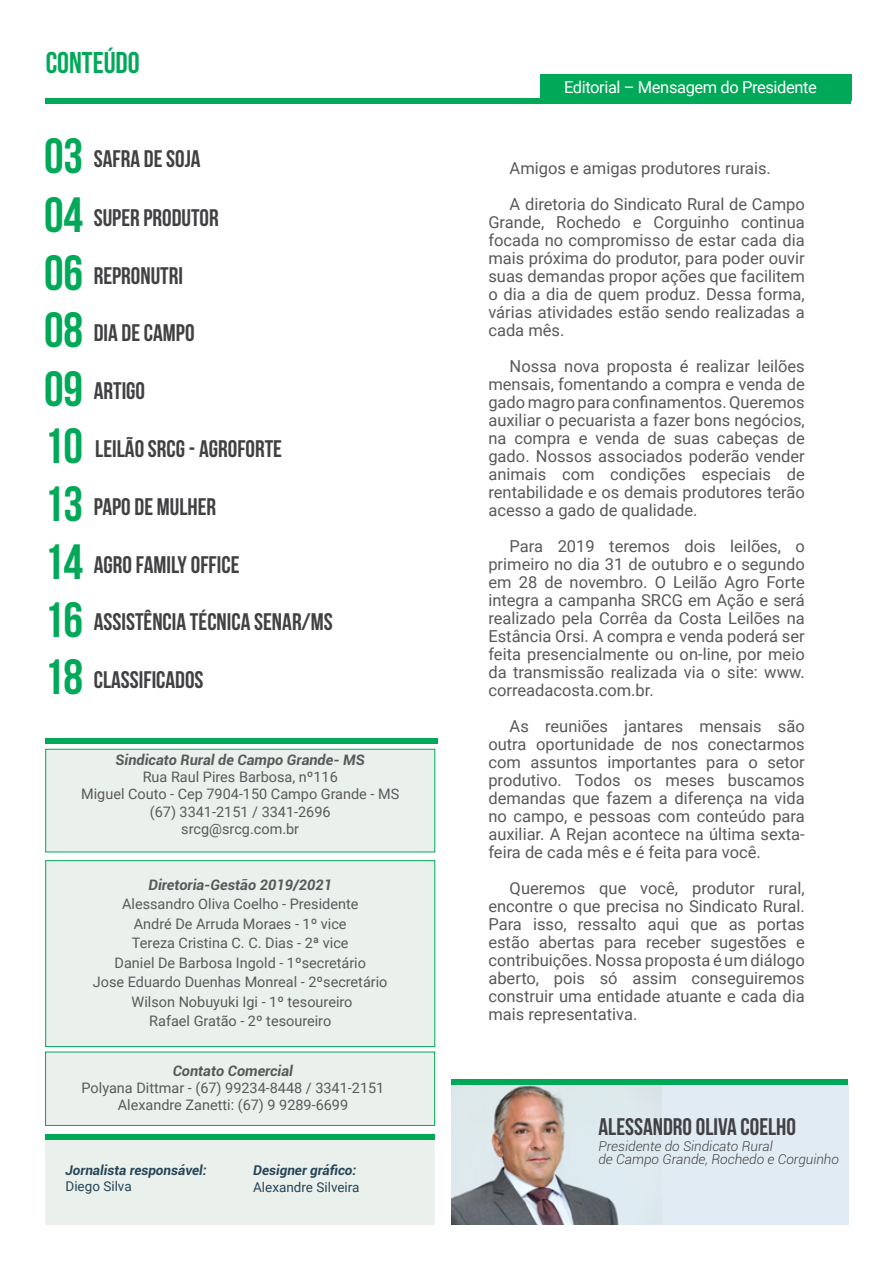
<style>
.page{position:relative;width:893px;height:1263px;background:#fff}
.page>*{position:absolute;margin:0;border:0;box-sizing:border-box;transform-origin:0 0}
.t1{font:700 30px "Bebas Neue";color:#00a958}
.t2{font:700 24px "Bebas Neue";color:#414042}
.t3{font:16.5px/18px "Roboto";color:#58595b;text-align:justify}
.t4{font:16.5px "Roboto";letter-spacing:-.025em;color:#fff}
.t5{font:14.4px/19.5px "Roboto";color:#58595b;text-align:center}
.t6{font:italic 700 14.4px "Roboto";color:#58595b}
.t7{font:italic 300 13.5px/13.5px "Roboto";color:#414042}
.t8{font:italic 700 13.5px "Roboto";color:#264557}
.t9{font:13.5px "Roboto";color:#264557}
.s1{font-size:49.5px;color:#00a958}
</style>
<div class="page">
<div style="left:451px;top:1084px;width:397px;height:140px;background:#e1ebf4"></div>
<img style="left:451px;top:1085px;width:210px;height:139px">
<div style="left:46px;top:1138px;width:389px;height:86px;background:#eaf0ec"></div>
<div style="left:45px;top:749px;width:390px;height:103px;background:#eaf0ec;border:1px solid #00a958"></div>
<div style="left:45px;top:860px;width:390px;height:187px;background:#eaf0ec;border:1px solid #00a958"></div>
<div style="left:45px;top:1052px;width:390px;height:73px;background:#eaf0ec"></div>
<div style="left:45px;top:738px;width:393px;height:6px;background:#00a958"></div>
<div style="left:46px;top:98px;width:805px;height:6px;background:#00a958"></div>
<div style="left:540px;top:74px;width:311px;height:27px;background:#00a958"></div>
<div style="left:45px;top:1134px;width:390px;height:6px;background:#00a958"></div>
<div style="left:451px;top:1079px;width:397px;height:6px;background:#00a958"></div>
<h1 class="t1" style="left:46px;top:46px;width:96px">CONTEÚDO</h1>
<h2 class="t2" style="left:44px;top:146px;width:158px"><span class="s1">03</span> SAFRA DE SOJA</h2>
<h2 class="t2" style="left:44px;top:205px;width:176px"><span class="s1">04</span> SUPER PRODUTOR</h2>
<h2 class="t2" style="left:44px;top:262px;width:140px"><span class="s1">06</span> REPRONUTRI</h2>
<h2 class="t2" style="left:44px;top:319px;width:152px"><span class="s1">08</span> DIA DE CAMPO</h2>
<h2 class="t2" style="left:44px;top:378px;width:103px"><span class="s1">09</span> ARTIGO</h2>
<h2 class="t2" style="left:44px;top:436px;width:240px"><span class="s1">10</span> LEILÃO SRCG - AGROFORTE</h2>
<h2 class="t2" style="left:44px;top:493px;width:174px"><span class="s1">13</span> PAPO DE MULHER</h2>
<h2 class="t2" style="left:44px;top:551px;width:197px"><span class="s1">14</span> AGRO FAMILY OFFICE</h2>
<h2 class="t2" style="left:44px;top:609px;width:290px"><span class="s1">16</span> ASSISTÊNCIA TÉCNICA SENAR/MS</h2>
<h2 class="t2" style="left:44px;top:667px;width:161px"><span class="s1">18</span> CLASSIFICADOS</h2>
<p class="t6" style="left:116px;top:749px;width:251px">Sindicato Rural de Campo Grande- MS</p>
<p class="t5" style="left:81px;top:768px;width:320px;line-height:17.4px">Rua Raul Pires Barbosa, nº116<br>Miguel Couto - Cep 7904-150 Campo Grande - MS (67) 3341-2151 / 3341-2696<br>srcg@srcg.com.br</p>
<p class="t6" style="left:148px;top:874px;width:185px">Diretoria-Gestão 2019/2021</p>
<p class="t5" style="left:93px;top:893px;width:296px">Alessandro Oliva Coelho - Presidente<br>André De Arruda Moraes - 1º vice<br>Tereza Cristina C. C. Dias - 2ª vice<br>Daniel De Barbosa Ingold - 1ºsecretário<br>Jose Eduardo Duenhas Monreal - 2ºsecretário Wilson Nobuyuki Igi - 1º tesoureiro<br>Rafael Gratão - 2º tesoureiro</p>
<p class="t6" style="left:173px;top:1060px;width:122px">Contato Comercial</p>
<p class="t5" style="left:82px;top:1078px;width:304px;line-height:17.4px">Polyana Dittmar - (67) 99234-8448 / 3341-2151<br>Alexandre Zanetti: (67) 9 9289-6699</p>
<p class="t8" style="left:65px;top:1160px;width:143px">Jornalista responsável:</p>
<p class="t9" style="left:65px;top:1176px;width:68px">Diego Silva</p>
<p class="t8" style="left:253px;top:1161px;width:105px">Designer gráfico:</p>
<p class="t9" style="left:253px;top:1177px;width:108px">Alexandre Silveira</p>
<p class="t4" style="left:564px;top:76px;width:254px">Editorial – Mensagem do Presidente</p>
<p class="t3" style="left:510px;top:149px;width:297px;line-height:36px">Amigos e amigas produtores rurais.<br>A diretoria do Sindicato Rural de Campo</p>
<p class="t3" style="left:488px;top:212px;width:318px">Grande, Rochedo e Corguinho continua focada no compromisso de estar cada dia mais próxima do produtor, para poder ouvir suas demandas propor ações que facilitem o dia a dia de quem produz. Dessa forma, várias atividades estão sendo realizadas a cada mês.</p>
<p class="t3" style="left:488px;top:356px;width:318px;text-indent:21px">Nossa nova proposta é realizar leilões mensais, fomentando a compra e venda de gado magro para confinamentos. Queremos auxiliar o pecuarista a fazer bons negócios, na compra e venda de suas cabeças de gado. Nossos associados poderão vender animais com condições especiais de rentabilidade e os demais produtores terão acesso a gado de qualidade.</p>
<p class="t3" style="left:488px;top:536px;width:318px;text-indent:21px">Para 2019 teremos dois leilões, o primeiro no dia 31 de outubro e o segundo em 28 de novembro. O Leilão Agro Forte integra a campanha SRCG em Ação e será realizado pela Corrêa da Costa Leilões na Estância Orsi. A compra e venda poderá ser feita presencialmente ou on-line, por meio da transmissão realizada via o site: www. correadacosta.com.br.</p>
<p class="t3" style="left:488px;top:716px;width:318px;text-indent:21px">As reuniões jantares mensais são outra oportunidade de nos conectarmos com assuntos importantes para o setor produtivo. Todos os meses buscamos demandas que fazem a diferença na vida no campo, e pessoas com conteúdo para auxiliar. A Rejan acontece na última sexta&shy;feira de cada mês e é feita para você.</p>
<p class="t3" style="left:488px;top:878px;width:318px;text-indent:21px">Queremos que você, produtor rural, encontre o que precisa no Sindicato Rural.<br>Para isso, ressalto aqui que as portas estão abertas para receber sugestões e contribuições. Nossa proposta é um diálogo aberto, pois só assim conseguiremos construir uma entidade atuante e cada dia mais representativa.</p>
<h2 class="t2" style="left:598px;top:1114px;width:199px">ALESSANDRO OLIVA COELHO</h2>
<p class="t7" style="left:598px;top:1139px;width:242px">Presidente do Sindicato Rural<br>de Campo Grande, Rochedo e Corguinho</p>
</div>
